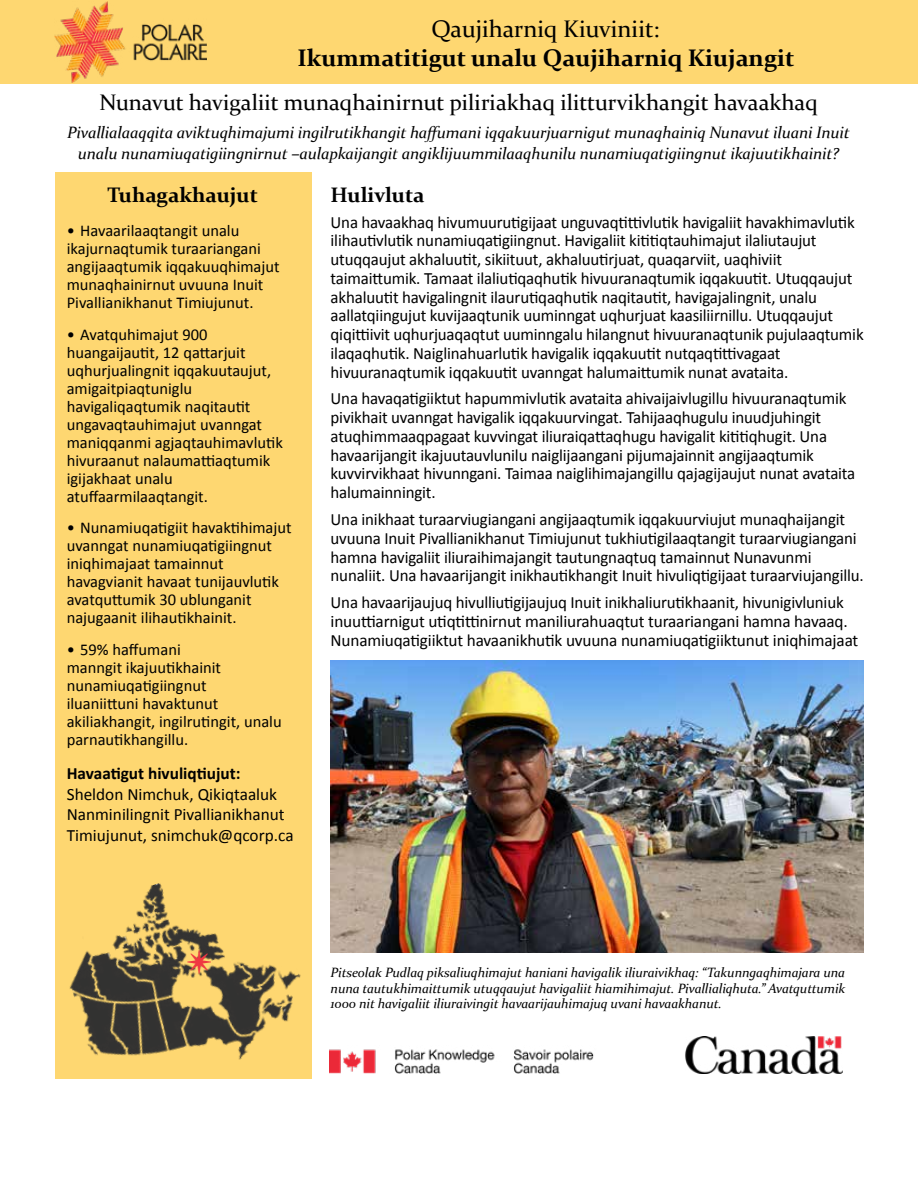
<style>
.page{position:relative;width:918px;height:1188px;background:#fff}
.page>*{position:absolute;margin:0;border:0;box-sizing:border-box;transform-origin:0 0}
.t1{font:45px "Minion Pro";color:#ef3742}
.t2{font:700 24px "Constantia";color:#000}
.t3{font:24px "Constantia";color:#000}
.t4{font:22.5px "Constantia";color:#000}
.t5{font:700 21px "Constantia";color:#000}
.t6{font:17.25px/18.8px "Calibri";letter-spacing:-.01em;color:#000}
.t7{font:700 17.25px "Calibri";color:#000}
.t8{font:16.5px/18px "Calibri";color:#000}
.t9{font:italic 16.5px/21px "Constantia";letter-spacing:-.01em;color:#000;text-align:center}
.t10{font:italic 13.5px/15.8px "Constantia";letter-spacing:-.01em;color:#000;text-align:justify}
</style>
<div class="page">
<div style="left:55px;top:172px;width:256px;height:907px;background:#fed771"></div>
<img style="left:332px;top:1037px;width:510px;height:36px">
<img style="left:69px;top:848px;width:263px;height:231px">
<img style="left:331px;top:660px;width:533px;height:293px">
<div style="left:0;top:0;width:918px;height:84px;background:#fed771"></div>
<img style="left:54px;top:2px;width:153px;height:81px">
<h2 class="t3" style="left:431px;top:12px;width:230px">Qaujiharniq Kiuviniit:</h2>
<h2 class="t2" style="left:297px;top:41px;width:499px">Ikummatitigut unalu Qaujiharniq Kiujangit</h2>
<h3 class="t4" style="left:100px;top:87px;width:720px">Nunavut havigaliit munaqhainirnut piliriakhaq ilitturvikhangit havaakhaq</h3>
<p class="t9" style="left:67px;top:121px;width:784px">Pivallialaaqqita aviktuqhimajumi ingilrutikhangit haffumani iqqakuurjuarnigut munaqhainiq Nunavut iluani Inuit unalu nunamiuqatigiingnirnut –aulapkaijangit angiklijuummilaaqhunilu nunamiuqatigiingnut ikajuutikhainit?</p>
<p class="t5" style="left:108px;top:181px;width:152px">Tuhagakhaujut</p>
<p class="t5" style="left:331px;top:180px;width:95px">Hulivluta</p>
<p class="t6" style="left:331px;top:212px;width:535px">Una havaakhaq hivumuurutigijaat unguvaqtittivlutik havigaliit havakhimavlutik ilihautivlutik nunamiuqatigiingnut. Havigaliit kititiqtauhimajut ilaliutaujut utuqqaujut akhaluutit, sikiituut, akhaluutirjuat, quaqarviit, uaqhiviit taimaittumik. Tamaat ilaliutiqaqhutik hivuuranaqtumik iqqakuutit. Utuqqaujut akhaluutit havigalingnit ilaurutiqaqhutik naqitautit, havigajalingnit, unalu aallatqiingujut kuvijaaqtunik uuminngat uqhurjuat kaasiliirnillu. Utuqqaujut qiqittiivit uqhurjuaqaqtut uuminngalu hilangnut hivuuranaqtunik pujulaaqtumik ilaqaqhutik. Naiglinahuarlutik havigalik iqqakuutit nutqaqtittivagaat hivuuranaqtumik iqqakuutit uvanngat halumaittumik nunat avataita.</p>
<p class="t6" style="left:331px;top:389px;width:526px">Una havaqatigiiktut hapummivlutik avataita ahivaijaivlugillu hivuuranaqtumik pivikhait uvanngat havigalik iqqakuurvingat. Tahijaaqhugulu inuudjuhingit atuqhimmaaqpagaat kuvvingat iliuraiqattaqhugu havigalit kititiqhugit. Una havaarijangit ikajuutauvlunilu naiglijaangani pijumajainnit angijaaqtumik kuvvirvikhaat hivunngani. Taimaa naiglihimajangillu qajagijaujut nunat avataita halumainningit.</p>
<p class="t6" style="left:331px;top:510px;width:535px">Una inikhaat turaarviugiangani angijaaqtumik iqqakuurviujut munaqhaijangit uvuuna Inuit Pivallianikhanut Timiujunut tukhiutigilaaqtangit turaarviugiangani hamna havigaliit iliuraihimajangit tautungnaqtuq tamainnut Nunavunmi nunaliit. Una havaarijangit inikhautikhangit Inuit hivuliqtigijaat turaarviujangillu.</p>
<p class="t6" style="left:331px;top:593px;width:529px">Una havaarijaujuq hivulliutigijaujuq Inuit inikhaliurutikhaanit, hivunigivluniuk inuuttiarnigut utiqtittinirnut maniliurahuaqtut turaariangani hamna havaaq.<br>Nunamiuqatigiiktut havaanikhutik uvuuna nunamiuqatigiiktunut iniqhimajaat</p>
<p class="t8" style="left:67px;top:222px;width:214px">• Havaarilaaqtangit unalu ikajurnaqtumik turaariangani angijaaqtumik iqqakuuqhimajut munaqhainirnut uvuuna Inuit<br>Pivallianikhanut Timiujunut.</p>
<p class="t8" style="left:67px;top:325px;width:218px">• Avatquhimajut 900 huangaijautit, 12 qattarjuit uqhurjualingnit iqqakuutaujut, amigaitpiaqtuniglu havigaliqaqtumik naqitautit ungavaqtauhimajut uvanngat maniqqanmi agjaqtauhimavlutik hivuraanut nalaumattiaqtumik igijakhaat unalu atuffaarmilaaqtangit.</p>
<p class="t8" style="left:67px;top:519px;width:226px">• Nunamiuqatigiit havaktihimajut uvanngat nunamiuqatigiingnut iniqhimajaat tamainnut havagvianit havaat tunijauvlutik avatquttumik 30 ublunganit najugaanit ilihautikhainit.</p>
<p class="t8" style="left:67px;top:640px;width:216px">• 59% haffumani<br>manngit ikajuutikhainit nunamiuqatigiingnut iluaniittuni havaktunut akiliakhangit, ingilrutingit, unalu parnautikhangillu.</p>
<p class="t7" style="left:67px;top:762px;width:175px">Havaatigut hivuliqtiujut:</p>
<p class="t6" style="left:67px;top:784px;width:228px;line-height:20.7px">Sheldon Nimchuk, Qikiqtaaluk<br>Nanminilingnit Pivallianikhanut<br>Timiujunut, snimchuk@qcorp.ca</p>
<h1 class="t1" style="left:186px;top:929px;width:28px">✴</h1>
<p class="t10" style="left:331px;top:964px;width:516px">Pitseolak Pudlaq piksaliuqhimajut haniani havigalik iliuraivikhaq: “Takunngaqhimajara una nuna tautukhimaittumik utuqqaujut havigaliit hiamihimajut. Pivallialiqhuta.” Avatquttumik 1000 nit havigaliit iliuraivingit havaarijauhimajuq uvani havaakhanut.</p>
</div>
